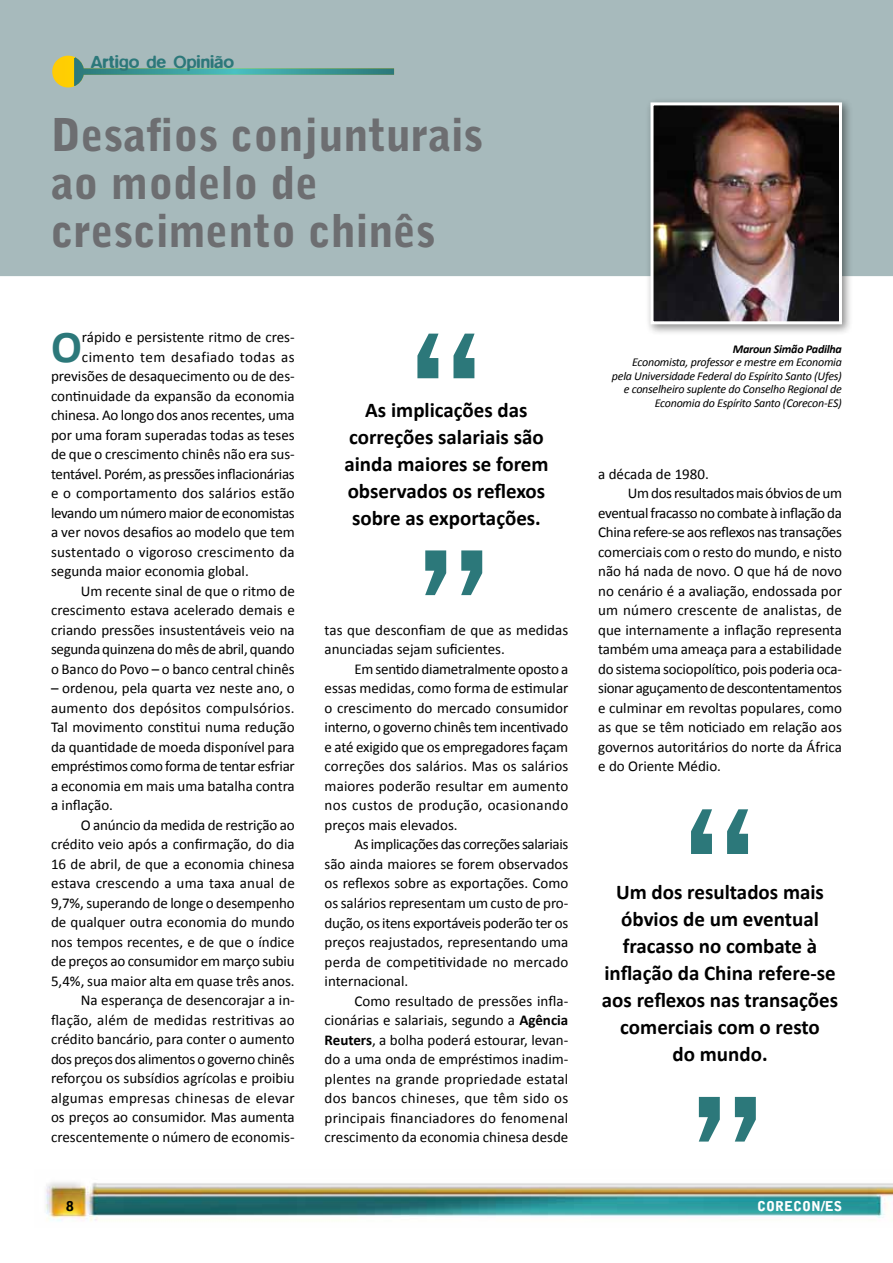
<style>
.page{position:relative;width:893px;height:1263px;background:#fff}
.page>*{position:absolute;margin:0;border:0;box-sizing:border-box;transform-origin:0 0}
.t1{font:900 135px/287.5px "Bell Gothic Std";color:#2c787a}
.t2{font:700 45.75px "Calibri";color:#2c787a}
.t3{font:900 45px/48px "Bell Gothic Std";color:#6d6e71}
.t4{font:700 21px/27px "Calibri";color:#000;text-align:center}
.t5{font:500 18px "Blur";color:#2c787a}
.t6{font:15px/19.5px "Calibri";color:#000;text-align:justify}
.t7{font:15px "Calibri";letter-spacing:-.025em;color:#000}
.t8{font:15px "Calibri";letter-spacing:-.02em;color:#000}
.t9{font:15px "Calibri";letter-spacing:.03em;color:#000}
.t10{font:500 15px "Blur";color:#000}
.t11{font:900 13.5px "Bell Gothic Std";color:#fff}
.t12{font:italic 12px/13.5px "Calibri";letter-spacing:-.02em;color:#000;text-align:right}
.t13{font:italic 700 12px "Calibri";letter-spacing:-.02em;color:#000}
.s1{font-weight:700}
</style>
<div class="page">
<img style="left:45px;top:1182px;width:848px;height:39px">
<div style="left:0;top:0;width:893px;height:276px;background:#a7babc"></div>
<svg style="left:52px;top:56px;width:342px;height:32px;background:#96b4a9"></svg>
<div style="left:645px;top:97px;width:208px;height:238px;background:#000;opacity:.45"></div>
<img style="left:654px;top:106px;width:184px;height:214px">
<div style="left:650px;top:102px;width:192px;height:222px;border:3px solid #fff"></div>
<p class="t5" style="left:91px;top:51px;width:145px">Artigo de Opinião</p>
<h3 class="t3" style="left:51px;top:112px;width:434px">Desafios conjunturais ao modelo de crescimento chinês</h3>
<h2 class="t2" style="left:51px;top:318px;width:32px">O</h2>
<p class="t6" style="left:82px;top:327px;width:214px">rápido e persistente ritmo de cres-</p>
<p class="t9" style="left:82px;top:348px;width:214px">cimento tem desafiado todas as</p>
<p class="t6" style="left:51px;top:366px;width:245px">previsões de desaquecimento ou de des-</p>
<p class="t6" style="left:51px;top:385px;width:245px">continuidade da expansão da economia</p>
<p class="t6" style="left:51px;top:405px;width:245px">chinesa. Ao longo dos anos recentes, uma</p>
<p class="t6" style="left:51px;top:424px;width:245px">por uma foram superadas todas as teses</p>
<p class="t6" style="left:51px;top:444px;width:245px">de que o crescimento chinês não era sus-</p>
<p class="t8" style="left:51px;top:465px;width:245px">tentável. Porém, as pressões inflacionárias</p>
<p class="t6" style="left:51px;top:483px;width:245px">e o comportamento dos salários estão</p>
<p class="t7" style="left:51px;top:504px;width:245px">levando um número maior de economistas</p>
<p class="t6" style="left:51px;top:522px;width:245px">a ver novos desafios ao modelo que tem</p>
<p class="t6" style="left:51px;top:541px;width:245px">sustentado o vigoroso crescimento da</p>
<p class="t6" style="left:51px;top:561px;width:199px">segunda maior economia global.</p>
<p class="t6" style="left:81px;top:580px;width:216px">Um recente sinal de que o ritmo de</p>
<p class="t6" style="left:51px;top:600px;width:245px">crescimento estava acelerado demais e</p>
<p class="t6" style="left:51px;top:619px;width:245px">criando pressões insustentáveis veio na</p>
<p class="t8" style="left:51px;top:640px;width:245px">segunda quinzena do mês de abril, quando</p>
<p class="t6" style="left:51px;top:658px;width:245px">o Banco do Povo – o banco central chinês</p>
<p class="t6" style="left:51px;top:678px;width:245px">– ordenou, pela quarta vez neste ano, o aumento dos depósitos compulsórios.<br>Tal movimento constitui numa redução da quantidade de moeda disponível para empréstimos como forma de tentar esfriar a economia em mais uma batalha contra a inflação.</p>
<p class="t6" style="left:51px;top:814px;width:245px;text-align:right">O anúncio da medida de restrição ao crédito veio após a confirmação, do dia 16 de abril, de que a economia chinesa estava crescendo a uma taxa anual de 9,7%, superando de longe o desempenho de qualquer outra economia do mundo nos tempos recentes, e de que o índice de preços ao consumidor em março subiu 5,4%, sua maior alta em quase três anos.<br>Na esperança de desencorajar a in&shy;flação, além de medidas restritivas ao crédito bancário, para conter o aumento dos preços dos alimentos o governo chinês reforçou os subsídios agrícolas e proibiu algumas empresas chinesas de elevar os preços ao consumidor. Mas aumenta crescentemente o número de economis-</p>
<h1 class="t1" style="left:409px;top:242px;width:77px">“</h1>
<h3 class="t4" style="left:344px;top:395px;width:206px">As implicações das correções salariais são ainda maiores se forem observados os reflexos sobre as exportações.</h3>
<h1 class="t1" style="left:416px;top:459px;width:77px">”</h1>
<p class="t6" style="left:325px;top:619px;width:245px">tas que desconfiam de que as medidas anunciadas sejam suficientes.</p>
<p class="t6" style="left:325px;top:658px;width:245px;text-indent:30px">Em sentido diametralmente oposto a essas medidas, como forma de estimular o crescimento do mercado consumidor interno, o governo chinês tem incentivado e até exigido que os empregadores façam correções dos salários. Mas os salários maiores poderão resultar em aumento nos custos de produção, ocasionando preços mais elevados.</p>
<p class="t6" style="left:325px;top:834px;width:245px;text-indent:30px">As implicações das correções salariais são ainda maiores se forem observados os reflexos sobre as exportações. Como os salários representam um custo de pro&shy;dução, os itens exportáveis poderão ter os preços reajustados, representando uma perda de competitividade no mercado internacional.</p>
<p class="t6" style="left:325px;top:990px;width:245px;text-indent:30px">Como resultado de pressões infla&shy;cionárias e salariais, segundo a <span class="s1">Agência Reuters</span>, a bolha poderá estourar, levan&shy;do a uma onda de empréstimos inadim&shy;plentes na grande propriedade estatal dos bancos chineses, que têm sido os principais financiadores do fenomenal crescimento da economia chinesa desde</p>
<p class="t13" style="left:733px;top:341px;width:111px">Maroun Simão Padilha</p>
<p class="t12" style="left:612px;top:355px;width:231px">Economista, professor e mestre em Economia pela Universidade Federal do Espírito Santo (Ufes) e conselheiro suplente do Conselho Regional de</p>
<p class="t12" style="left:655px;top:395px;width:189px">Economia do Espírito Santo (Corecon-ES)</p>
<p class="t6" style="left:598px;top:463px;width:112px">a década de 1980.</p>
<p class="t7" style="left:628px;top:484px;width:216px">Um dos resultados mais óbvios de um</p>
<p class="t7" style="left:598px;top:503px;width:245px">eventual fracasso no combate à inflação da</p>
<p class="t8" style="left:598px;top:523px;width:245px">China refere-se aos reflexos nas transações</p>
<p class="t6" style="left:598px;top:541px;width:245px">comerciais com o resto do mundo, e nisto</p>
<p class="t6" style="left:598px;top:561px;width:245px">não há nada de novo. O que há de novo</p>
<p class="t6" style="left:598px;top:580px;width:245px">no cenário é a avaliação, endossada por</p>
<p class="t6" style="left:598px;top:600px;width:245px">um número crescente de analistas, de</p>
<p class="t6" style="left:598px;top:619px;width:245px">que internamente a inflação representa</p>
<p class="t6" style="left:598px;top:639px;width:245px">também uma ameaça para a estabilidade</p>
<p class="t6" style="left:598px;top:658px;width:245px">do sistema sociopolítico, pois poderia oca-</p>
<p class="t7" style="left:598px;top:679px;width:245px">sionar aguçamento de descontentamentos</p>
<p class="t6" style="left:598px;top:697px;width:245px">e culminar em revoltas populares, como</p>
<p class="t6" style="left:598px;top:717px;width:245px">as que se têm noticiado em relação aos</p>
<p class="t6" style="left:598px;top:736px;width:245px">governos autoritários do norte da África</p>
<p class="t6" style="left:598px;top:756px;width:124px">e do Oriente Médio.</p>
<h1 class="t1" style="left:682px;top:718px;width:83px">“ ”</h1>
<h3 class="t4" style="left:602px;top:877px;width:238px">Um dos resultados mais óbvios de um eventual fracasso no combate à inflação da China refere-se aos reflexos nas transações comerciais com o resto<br>do mundo.</h3>
<p class="t10" style="left:66px;top:1197px;width:9px">8</p>
<p class="t11" style="left:757px;top:1198px;width:86px">CORECON/ES</p>
</div>
